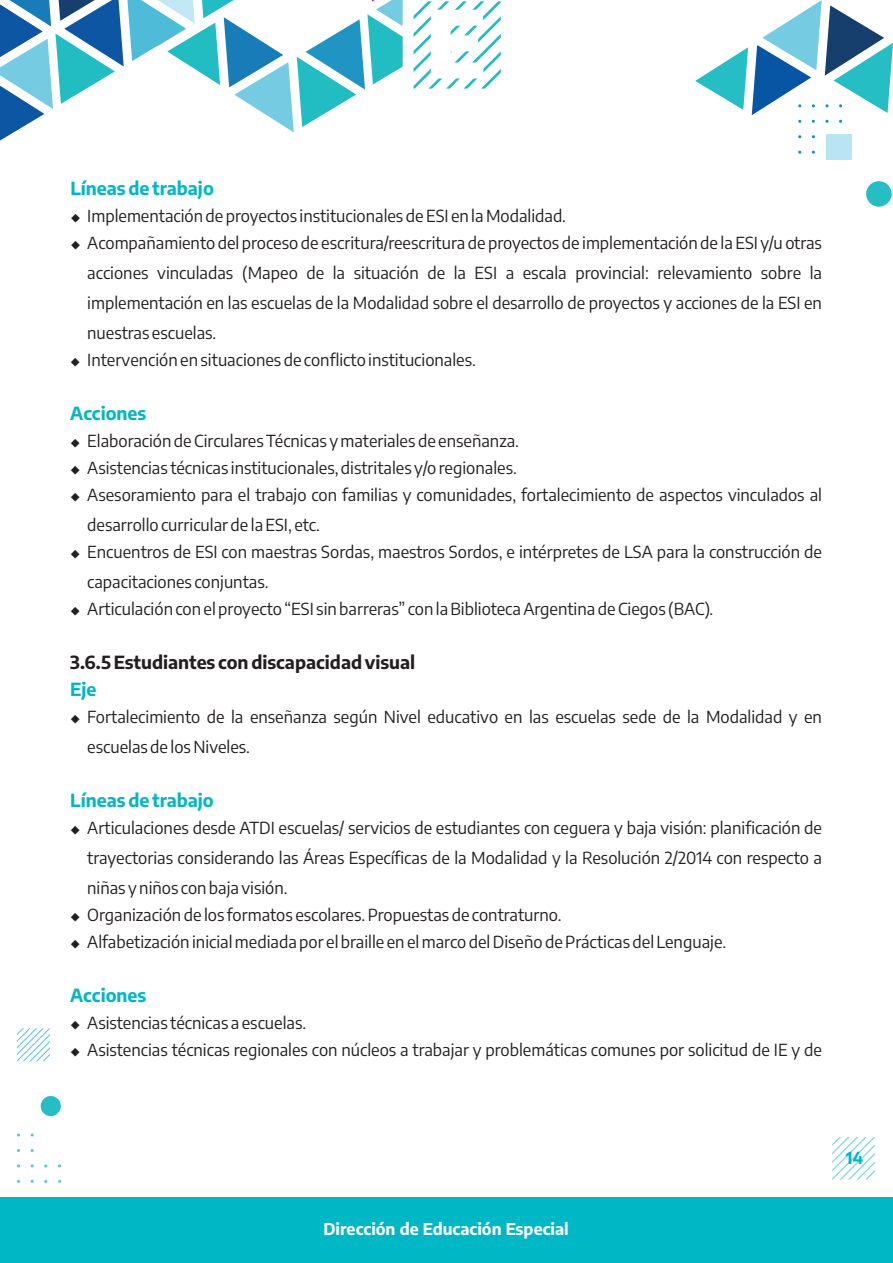
<style>
.page{position:relative;width:893px;height:1263px;background:#fff}
.page>*{position:absolute;margin:0;border:0;box-sizing:border-box;transform-origin:0 0}
.t1{font:900 93px "Encode Sans";color:#fff}
.t2{font:700 18px "Encode Sans";color:#00b7c6}
.t3{font:700 18px "Encode Sans";color:#231f20}
.t4{font:16.5px/30px "Encode Sans";color:#231f20}
.t5{font:700 16.5px "Encode Sans";color:#00b7c6}
.t6{font:700 16.2px "Encode Sans";color:#fff}
</style>
<div class="page">
<div style="left:0;top:1197px;width:893px;height:66px;background:#00b7c6"></div>
<svg style="left:0;top:0;width:403px;height:140px"></svg>
<img style="left:158px;top:9px;width:61px;height:37px">
<div style="left:866px;top:181px;width:26px;height:26px;background:#24bec4;border-radius:50%"></div>
<svg style="left:695px;top:0;width:198px;height:123px"></svg>
<div style="left:826px;top:134px;width:26px;height:26px;background:#b8e4f4"></div>
<svg style="left:414px;top:1px;width:87px;height:88px"></svg>
<div style="left:41px;top:1096px;width:20px;height:20px;background:#24bec4;border-radius:50%"></div>
<svg style="left:17px;top:1028px;width:33px;height:33px"></svg>
<svg style="left:832px;top:1137px;width:43px;height:42px"></svg>
<h1 class="t1" style="left:426px;top:-17px;width:63px">E</h1>
<p class="t2" style="left:70px;top:176px;width:145px">Líneas de trabajo</p>
<p class="t4" style="left:70px;top:200px;width:497px">◆ Implementación de proyectos institucionales de ESI en la Modalidad.</p>
<p class="t4" style="left:87px;top:227px;width:736px;text-align:justify;text-indent:-17px">◆ Acompañamiento del proceso de escritura/reescritura de proyectos de implementación de la ESI y/u otras acciones vinculadas (Mapeo de la situación de la ESI a escala provincial: relevamiento sobre la implementación en las escuelas de la Modalidad sobre el desarrollo de proyectos y acciones de la ESI en nuestras escuelas.</p>
<p class="t4" style="left:70px;top:344px;width:407px">◆ Intervención en situaciones de conflicto institucionales.</p>
<p class="t2" style="left:70px;top:401px;width:78px">Acciones</p>
<p class="t4" style="left:70px;top:425px;width:450px">◆ Elaboración de Circulares Técnicas y materiales de enseñanza.</p>
<p class="t4" style="left:70px;top:452px;width:448px">◆ Asistencias técnicas institucionales, distritales y/o regionales.</p>
<p class="t4" style="left:87px;top:479px;width:736px;text-indent:-17px">◆ Asesoramiento para el trabajo con familias y comunidades, fortalecimiento de aspectos vinculados al desarrollo curricular de la ESI, etc.</p>
<p class="t4" style="left:87px;top:536px;width:736px;text-indent:-17px">◆ Encuentros de ESI con maestras Sordas, maestros Sordos, e intérpretes de LSA para la construcción de capacitaciones conjuntas.</p>
<p class="t4" style="left:70px;top:593px;width:645px">◆ Articulación con el proyecto “ESI sin barreras” con la Biblioteca Argentina de Ciegos (BAC).</p>
<p class="t3" style="left:70px;top:650px;width:347px">3.6.5 Estudiantes con discapacidad visual</p>
<p class="t2" style="left:70px;top:677px;width:28px">Eje</p>
<p class="t4" style="left:87px;top:701px;width:736px;text-indent:-17px">◆ Fortalecimiento de la enseñanza según Nivel educativo en las escuelas sede de la Modalidad y en escuelas de los Niveles.</p>
<p class="t2" style="left:70px;top:788px;width:145px">Líneas de trabajo</p>
<p class="t4" style="left:87px;top:812px;width:736px;text-align:justify;text-indent:-17px">◆ Articulaciones desde ATDI escuelas/ servicios de estudiantes con ceguera y baja visión: planificación de trayectorias considerando las Áreas Específicas de la Modalidad y la Resolución 2/2014 con respecto a niñas y niños con baja visión.</p>
<p class="t4" style="left:70px;top:899px;width:493px">◆ Organización de los formatos escolares. Propuestas de contraturno.</p>
<p class="t4" style="left:70px;top:926px;width:657px">◆ Alfabetización inicial mediada por el braille en el marco del Diseño de Prácticas del Lenguaje.</p>
<p class="t2" style="left:70px;top:983px;width:78px">Acciones</p>
<p class="t4" style="left:70px;top:1007px;width:237px">◆ Asistencias técnicas a escuelas.</p>
<p class="t4" style="left:70px;top:1034px;width:753px">◆ Asistencias técnicas regionales con núcleos a trabajar y problemáticas comunes por solicitud de IE y de</p>
<p class="t6" style="left:323px;top:1218px;width:247px">Dirección de Educación Especial</p>
<p class="t5" style="left:846px;top:1146px;width:19px">14</p>
</div>
